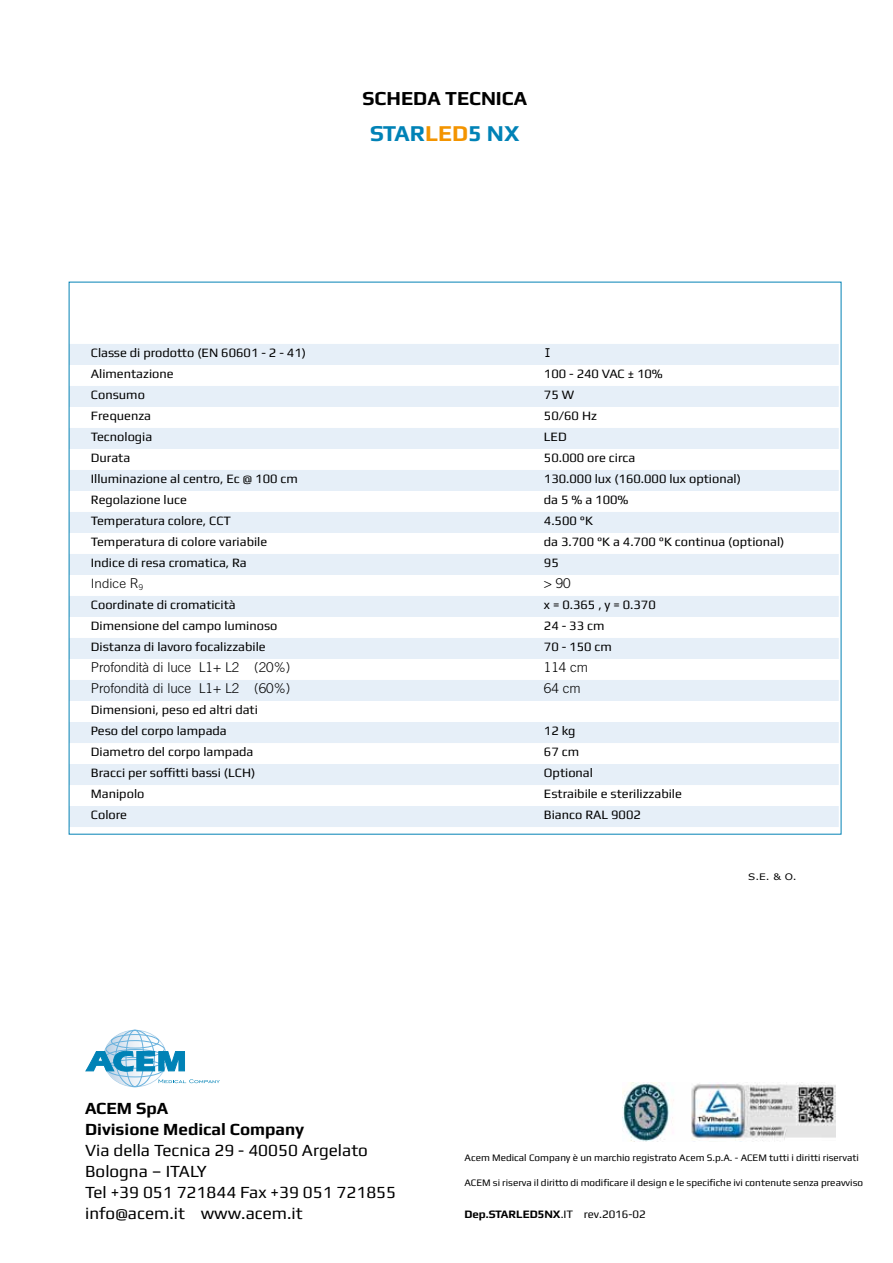
<style>
.page{position:relative;width:893px;height:1263px;background:#fff}
.page>*{position:absolute;margin:0;border:0;box-sizing:border-box;transform-origin:0 0}
.t1{font:700 22.8px "Play";color:#0082b6}
.t2{font:700 19.95px "Play";color:#000}
.t3{font:17.1px/21px "Play";color:#000}
.t4{font:700 17.1px/21px "Play";color:#000}
.t5{font:300 13.5px "Trade Gothic";color:#000}
.t6{font:12.9px/21px "Play";color:#000}
.t7{font:300 12.9px "Trade Gothic";color:#000;scale:1.05 1}
.t8{font:12.9px "Andale Mono";color:#000}
.t9{font:700 11.4px "Play";color:#000}
.t10{font:10.05px "Play";color:#000}
.t11{font:8.85px "Verdana";color:#000;scale:1.18 1}
.s1{color:#f39400}
.s2{font-size:13.5px}
.s3{font-weight:400}
</style>
<div class="page">
<svg style="left:85px;top:1030px;width:135px;height:57px"></svg>
<svg style="left:71px;top:344px;width:768px;height:483px;fill:#e6eff8"></svg>
<img style="left:623px;top:1082px;width:212px;height:59px">
<h2 class="t2" style="left:362px;top:86px;width:166px">SCHEDA TECNICA</h2>
<h1 class="t1" style="left:370px;top:120px;width:151px">STAR<span class="s1">LED</span>5 NX</h1>
<p class="t6" style="left:91px;top:342px;width:217px">Classe di prodotto (EN 60601 - 2 - 41)</p>
<p class="t8" style="left:544px;top:344px;width:9px">I</p>
<p class="t6" style="left:91px;top:363px;width:84px">Alimentazione</p>
<p class="t6" style="left:544px;top:363px;width:121px">100 - 240 VAC ± 10%</p>
<p class="t6" style="left:91px;top:384px;width:56px">Consumo</p>
<p class="t6" style="left:544px;top:384px;width:32px">75 W</p>
<p class="t6" style="left:91px;top:405px;width:62px">Frequenza</p>
<p class="t6" style="left:544px;top:405px;width:54px">50/60 Hz</p>
<p class="t6" style="left:91px;top:426px;width:63px">Tecnologia</p>
<p class="t6" style="left:544px;top:426px;width:24px">LED</p>
<p class="t6" style="left:91px;top:447px;width:41px">Durata</p>
<p class="t6" style="left:544px;top:447px;width:93px">50.000 ore circa</p>
<p class="t6" style="left:91px;top:468px;width:209px">Illuminazione al centro, Ec @ 100 cm</p>
<p class="t6" style="left:544px;top:468px;width:199px">130.000 lux (160.000 lux optional)</p>
<p class="t6" style="left:91px;top:489px;width:98px">Regolazione luce</p>
<p class="t6" style="left:544px;top:489px;width:86px">da 5 % a 100%</p>
<p class="t6" style="left:91px;top:510px;width:142px">Temperatura colore, CCT</p>
<p class="t6" style="left:544px;top:510px;width:51px">4.500 °K</p>
<p class="t6" style="left:91px;top:531px;width:178px">Temperatura di colore variabile</p>
<p class="t6" style="left:544px;top:531px;width:242px">da 3.700 °K a 4.700 °K continua (optional)</p>
<p class="t6" style="left:91px;top:552px;width:158px">Indice di resa cromatica, Ra</p>
<p class="t6" style="left:544px;top:552px;width:16px">95</p>
<p class="t7" style="left:91px;top:576px;width:51px">Indice <span class="s2">R</span><sub>9</sub></p>
<p class="t5" style="left:544px;top:575px;width:28px">&gt; 90</p>
<p class="t6" style="left:91px;top:594px;width:146px">Coordinate di cromaticità</p>
<p class="t6" style="left:544px;top:594px;width:113px">x = 0.365 , y = 0.370</p>
<p class="t6" style="left:91px;top:615px;width:188px">Dimensione del campo luminoso</p>
<p class="t6" style="left:544px;top:615px;width:62px">24 - 33 cm</p>
<p class="t6" style="left:91px;top:636px;width:176px">Distanza di lavoro focalizzabile</p>
<p class="t6" style="left:544px;top:636px;width:69px">70 - 150 cm</p>
<p class="t5" style="left:91px;top:659px;width:201px">Profondità di luce L1+ L2 (20%)</p>
<p class="t5" style="left:544px;top:659px;width:46px">114 cm</p>
<p class="t5" style="left:91px;top:680px;width:201px">Profondità di luce L1+ L2 (60%)</p>
<p class="t5" style="left:544px;top:680px;width:38px">64 cm</p>
<p class="t6" style="left:91px;top:699px;width:169px">Dimensioni, peso ed altri dati<br>Peso del corpo lampada</p>
<p class="t6" style="left:544px;top:720px;width:33px">12 kg</p>
<p class="t6" style="left:91px;top:741px;width:164px">Diametro del corpo lampada</p>
<p class="t6" style="left:544px;top:741px;width:37px">67 cm</p>
<p class="t6" style="left:91px;top:762px;width:166px">Bracci per soffitti bassi (LCH)</p>
<p class="t6" style="left:544px;top:762px;width:51px">Optional</p>
<p class="t6" style="left:91px;top:783px;width:55px">Manipolo</p>
<p class="t6" style="left:544px;top:783px;width:140px">Estraibile e sterilizzabile</p>
<p class="t6" style="left:91px;top:804px;width:38px">Colore</p>
<p class="t6" style="left:544px;top:804px;width:99px">Bianco RAL 9002</p>
<p class="t11" style="left:748px;top:871px;width:42px">S.E. &amp; O.</p>
<h3 class="t4" style="left:85px;top:1097px;width:221px">ACEM SpA<br>Divisione Medical Company</h3>
<h3 class="t3" style="left:85px;top:1139px;width:312px">Via della Tecnica 29 - 40050 Argelato<br>Bologna – ITALY<br>Tel +39 051 721844 Fax +39 051 721855 info@acem.it www.acem.it</h3>
<p class="t10" style="left:465px;top:1151px;width:396px">Acem Medical Company è un marchio registrato Acem S.p.A. - ACEM tutti i diritti riservati</p>
<p class="t10" style="left:465px;top:1176px;width:400px">ACEM si riserva il diritto di modificare il design e le specifiche ivi contenute senza preavviso</p>
<p class="t9" style="left:464px;top:1207px;width:183px">Dep.STARLED5NX<span class="s3">.IT rev.2016-02</span></p>
</div>
